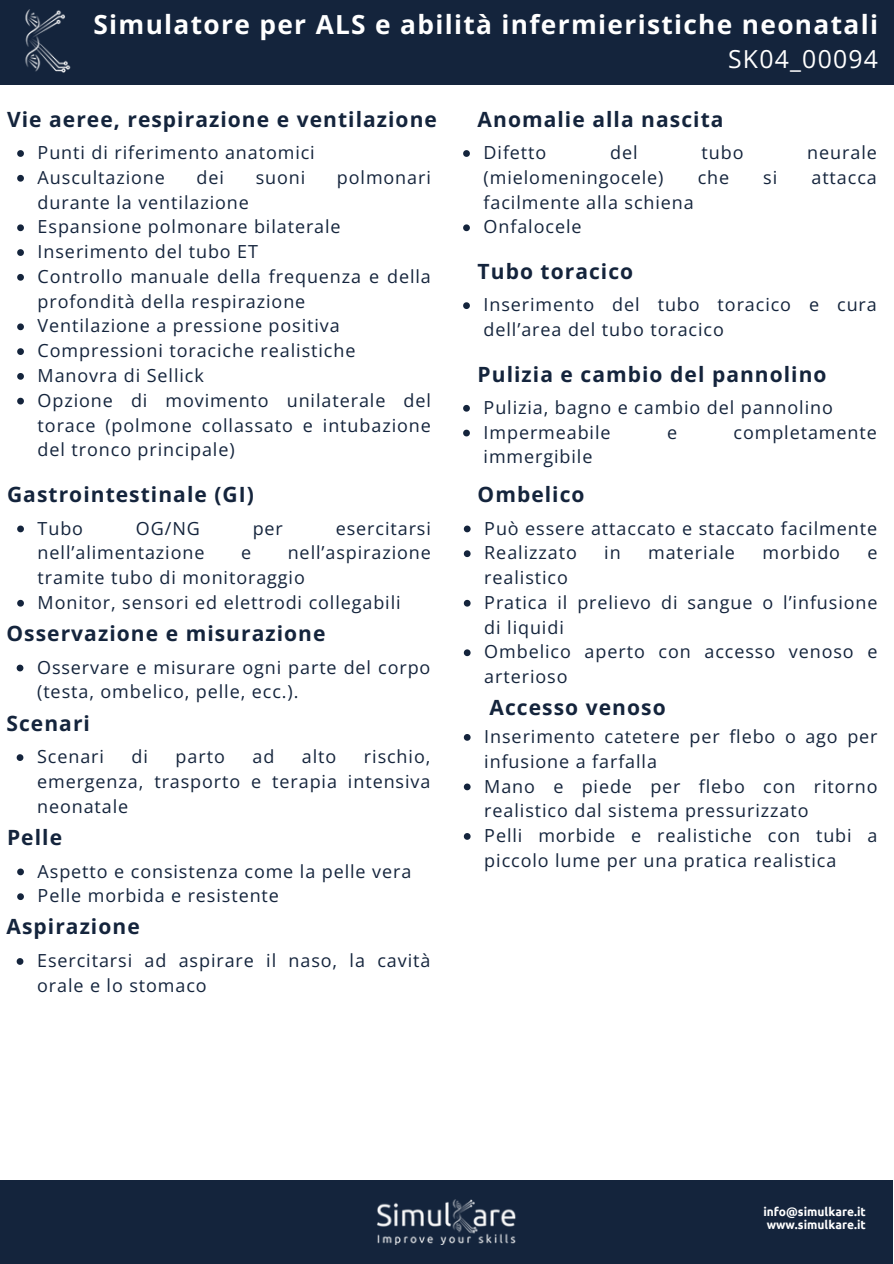
<style>
.page{position:relative;width:894px;height:1264px;background:#fff}
.page>*{position:absolute;margin:0;border:0;box-sizing:border-box;transform-origin:0 0}
.t1{font:700 26.25px "Open Sans";letter-spacing:.05em;color:#fff}
.t2{font:24.75px "Open Sans";letter-spacing:.05em;color:#fff}
.t3{font:700 21px "Open Sans";letter-spacing:.05em;color:#14243c}
.t4{font:18px/24.8px "Open Sans";letter-spacing:.05em;color:#14243c}
.t5{font:700 12px/13.5px "Ubuntu";color:#fff}
</style>
<div class="page">
<div style="left:0;top:1179px;width:892px;height:84px;background:#14243c"></div>
<img style="left:377px;top:1199px;width:139px;height:45px">
<div style="left:0;top:0;width:892px;height:85px;background:#14243c"></div>
<img style="left:25px;top:10px;width:46px;height:63px">
<svg style="left:17px;top:150px;width:7px;height:7px"></svg>
<svg style="left:17px;top:175px;width:7px;height:7px"></svg>
<svg style="left:17px;top:224px;width:7px;height:7px"></svg>
<svg style="left:17px;top:249px;width:7px;height:7px"></svg>
<svg style="left:17px;top:274px;width:7px;height:7px"></svg>
<svg style="left:17px;top:323px;width:7px;height:7px"></svg>
<svg style="left:17px;top:348px;width:7px;height:7px"></svg>
<svg style="left:17px;top:373px;width:7px;height:7px"></svg>
<svg style="left:17px;top:398px;width:7px;height:6px"></svg>
<svg style="left:463px;top:150px;width:6px;height:7px"></svg>
<svg style="left:463px;top:224px;width:6px;height:7px"></svg>
<svg style="left:463px;top:302px;width:6px;height:7px"></svg>
<svg style="left:463px;top:405px;width:6px;height:6px"></svg>
<svg style="left:463px;top:429px;width:6px;height:7px"></svg>
<svg style="left:17px;top:525px;width:7px;height:7px"></svg>
<svg style="left:17px;top:600px;width:7px;height:6px"></svg>
<svg style="left:17px;top:664px;width:6px;height:7px"></svg>
<svg style="left:17px;top:754px;width:6px;height:7px"></svg>
<svg style="left:17px;top:868px;width:7px;height:7px"></svg>
<svg style="left:17px;top:893px;width:7px;height:7px"></svg>
<svg style="left:17px;top:958px;width:6px;height:6px"></svg>
<svg style="left:463px;top:525px;width:7px;height:7px"></svg>
<svg style="left:463px;top:550px;width:7px;height:7px"></svg>
<svg style="left:463px;top:600px;width:7px;height:6px"></svg>
<svg style="left:463px;top:649px;width:7px;height:7px"></svg>
<svg style="left:463px;top:734px;width:7px;height:6px"></svg>
<svg style="left:463px;top:783px;width:7px;height:7px"></svg>
<svg style="left:463px;top:833px;width:7px;height:6px"></svg>
<h2 class="t1" style="left:93px;top:6px;width:785px">Simulatore per ALS e abilità infermieristiche neonatali</h2>
<p class="t3" style="left:7px;top:104px;width:431px">Vie aeree, respirazione e ventilazione</p>
<h3 class="t4" style="left:38px;top:140px;width:278px">Punti di riferimento anatomici</h3>
<h3 class="t4" style="left:38px;top:164px;width:129px">Auscultazione</h3>
<h3 class="t4" style="left:196px;top:164px;width:29px">dei</h3>
<h3 class="t4" style="left:255px;top:164px;width:51px">suoni</h3>
<h3 class="t4" style="left:337px;top:164px;width:95px">polmonari</h3>
<h3 class="t4" style="left:38px;top:189px;width:213px">durante la ventilazione</h3>
<p class="t4" style="left:38px;top:214px;width:304px">Espansione polmonare bilaterale</p>
<p class="t4" style="left:38px;top:239px;width:222px">Inserimento del tubo ET</p>
<p class="t4" style="left:38px;top:263px;width:394px">Controllo manuale della frequenza e della profondità della respirazione</p>
<p class="t4" style="left:38px;top:313px;width:303px">Ventilazione a pressione positiva</p>
<p class="t4" style="left:38px;top:338px;width:319px">Compressioni toraciche realistiche</p>
<p class="t4" style="left:38px;top:362px;width:168px">Manovra di Sellick</p>
<p class="t4" style="left:38px;top:387px;width:394px;text-align:justify">Opzione di movimento unilaterale del torace (polmone collassato e intubazione del tronco principale)</p>
<p class="t3" style="left:7px;top:479px;width:248px">Gastrointestinale (GI)</p>
<h3 class="t4" style="left:38px;top:515px;width:47px">Tubo</h3>
<h3 class="t4" style="left:136px;top:515px;width:65px">OG/NG</h3>
<h3 class="t4" style="left:252px;top:515px;width:32px">per</h3>
<h3 class="t4" style="left:335px;top:515px;width:97px">esercitarsi</h3>
<h3 class="t4" style="left:38px;top:540px;width:168px">nell’alimentazione</h3>
<h3 class="t4" style="left:241px;top:540px;width:12px">e</h3>
<h3 class="t4" style="left:38px;top:540px;width:394px;text-indent:250px">nell’aspirazione tramite tubo di monitoraggio</h3>
<h3 class="t4" style="left:38px;top:589px;width:364px">Monitor, sensori ed elettrodi collegabili</h3>
<h3 class="t3" style="left:7px;top:618px;width:320px">Osservazione e misurazione</h3>
<p class="t4" style="left:37px;top:654px;width:394px">Osservare e misurare ogni parte del corpo (testa, ombelico, pelle, ecc.).</p>
<h3 class="t3" style="left:7px;top:708px;width:85px">Scenari</h3>
<p class="t4" style="left:37px;top:743px;width:68px">Scenari</p>
<p class="t4" style="left:132px;top:743px;width:18px">di</p>
<p class="t4" style="left:176px;top:743px;width:51px">parto</p>
<p class="t4" style="left:252px;top:743px;width:23px">ad</p>
<p class="t4" style="left:302px;top:743px;width:36px">alto</p>
<p class="t4" style="left:37px;top:743px;width:394px;text-align:justify;text-indent:327px">rischio, emergenza, trasporto e terapia intensiva neonatale</p>
<p class="t3" style="left:7px;top:822px;width:56px">Pelle</p>
<p class="t4" style="left:38px;top:858px;width:375px">Aspetto e consistenza come la pelle vera</p>
<h3 class="t4" style="left:38px;top:883px;width:243px">Pelle morbida e resistente</h3>
<p class="t3" style="left:7px;top:912px;width:135px">Aspirazione</p>
<p class="t4" style="left:37px;top:947px;width:394px">Esercitarsi ad aspirare il naso, la cavità orale e lo stomaco</p>
<h1 class="t2" style="left:727px;top:41px;width:151px">SK04_00094</h1>
<p class="t3" style="left:477px;top:104px;width:247px">Anomalie alla nascita</p>
<p class="t4" style="left:483px;top:140px;width:64px">Difetto</p>
<p class="t4" style="left:610px;top:140px;width:29px">del</p>
<p class="t4" style="left:701px;top:140px;width:43px">tubo</p>
<p class="t4" style="left:807px;top:140px;width:71px">neurale</p>
<p class="t4" style="left:483px;top:164px;width:181px">(mielomeningocele)</p>
<p class="t4" style="left:697px;top:164px;width:33px">che</p>
<p class="t4" style="left:763px;top:164px;width:16px">si</p>
<p class="t4" style="left:811px;top:164px;width:67px">attacca</p>
<p class="t4" style="left:483px;top:189px;width:212px">facilmente alla schiena</p>
<p class="t4" style="left:483px;top:214px;width:99px">Onfalocele</p>
<p class="t3" style="left:477px;top:257px;width:157px">Tubo toracico</p>
<h3 class="t4" style="left:483px;top:292px;width:394px">Inserimento del tubo toracico e cura dell’area del tubo toracico</h3>
<p class="t3" style="left:477px;top:359px;width:350px">Pulizia e cambio del pannolino</p>
<h3 class="t4" style="left:483px;top:394px;width:351px">Pulizia, bagno e cambio del pannolino</h3>
<p class="t4" style="left:483px;top:419px;width:128px">Impermeabile</p>
<p class="t4" style="left:667px;top:419px;width:12px">e</p>
<p class="t4" style="left:733px;top:419px;width:145px">completamente</p>
<p class="t4" style="left:483px;top:444px;width:110px">immergibile</p>
<p class="t3" style="left:477px;top:479px;width:108px">Ombelico</p>
<p class="t4" style="left:484px;top:515px;width:394px">Può essere attaccato e staccato facilmente</p>
<p class="t4" style="left:484px;top:540px;width:94px">Realizzato</p>
<p class="t4" style="left:604px;top:540px;width:18px">in</p>
<p class="t4" style="left:648px;top:540px;width:88px">materiale</p>
<p class="t4" style="left:762px;top:540px;width:79px">morbido</p>
<p class="t4" style="left:867px;top:540px;width:12px">e</p>
<p class="t4" style="left:484px;top:564px;width:85px">realistico</p>
<p class="t4" style="left:484px;top:589px;width:394px">Pratica il prelievo di sangue o l’infusione di liquidi</p>
<h3 class="t4" style="left:484px;top:639px;width:394px">Ombelico aperto con accesso venoso e arterioso</h3>
<p class="t3" style="left:489px;top:693px;width:177px">Accesso venoso</p>
<p class="t4" style="left:484px;top:723px;width:394px">Inserimento catetere per flebo o ago per infusione a farfalla</p>
<p class="t4" style="left:484px;top:773px;width:394px">Mano e piede per flebo con ritorno realistico dal sistema pressurizzato</p>
<h3 class="t4" style="left:484px;top:822px;width:394px">Pelli morbide e realistiche con tubi a piccolo lume per una pratica realistica</h3>
<p class="t5" style="left:763px;top:1204px;width:104px">info@simulkare.it www.simulkare.it</p>
</div>
